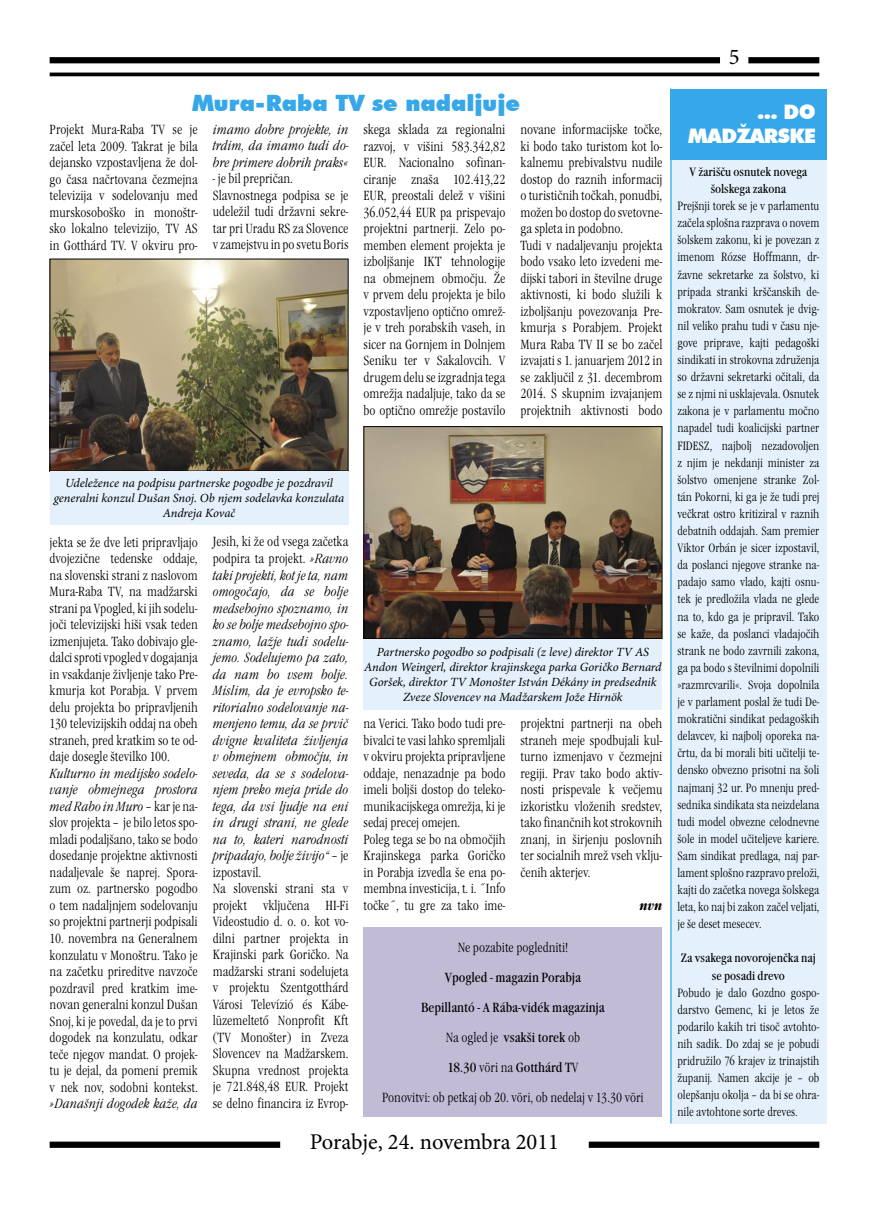
<style>
.page{position:relative;width:869px;height:1205px;background:#fff}
.page>*{position:absolute;margin:0;border:0;box-sizing:border-box;transform-origin:0 0}
.t1{font:22.5px "Minion Pro";letter-spacing:-.005em;color:#000}
.cím{font:900 22.5px "Futura BT";color:#36a7e9}
.cím-2{font:900 20px "Futura BT";letter-spacing:-.025em;color:#fff}
.ujszoveg{font:13.75px/16.5px "Garamond Itc TEE Ligh Cond";color:#000;text-align:justify}
.ujszoveg-2{font:13.75px/16.5px "Garamond Itc TEE Ligh Cond Ital";color:#000;text-align:justify}
.ujszoveg-3{font:condensed 13.75px "Garamond Itc TEE";color:#000}
.ujalairas{font:italic 700 condensed 13.75px "Garamond Itc TEE";color:#000}
.ujszoveg-4{font:12.5px/17.1px "Garamond Itc TEE Ligh Cond";color:#000;text-align:justify}
.szoveg{font:italic 12.5px/15px "Minion Pro";letter-spacing:-.005em;color:#000;text-align:center}
.ujszoveg-5{font:condensed 12.5px/17.1px "Garamond Itc TEE";color:#000;text-align:center}
.s1{font-family:"Garamond Itc TEE Ligh Cond Ital"}
.s2{font-family:"Garamond Itc TEE Ligh Cond"}
.s3{font-family:"Garamond Itc TEE";font-stretch:condensed}
.s4{font-family:"Garamond Itc TEE Ligh Cond";font-stretch:normal}
</style>
<div class="page">
<div style="left:50px;top:1141px;width:230px;height:7px;background:#000"></div>
<div style="left:588px;top:1141px;width:231px;height:7px;background:#000"></div>
<hr style="left:50px;top:73px;width:769px;height:3px;background:#000">
<div style="left:748px;top:57px;width:71px;height:6px;background:#000"></div>
<div style="left:50px;top:57px;width:669px;height:6px;background:#000"></div>
<div style="left:670px;top:89px;width:156px;height:1034px;background:#e4f0fb"></div>
<div style="left:670px;top:89px;width:156px;height:70px;background:#36a7e9"></div>
<hr style="left:670px;top:89px;width:1px;height:1034px;background:#36a7e9">
<img style="left:52px;top:261px;width:294px;height:208px">
<div style="left:50px;top:259px;width:298px;height:212px;border:1px solid #000"></div>
<div style="left:50px;top:471px;width:298px;height:53px;background:#e4f0fb"></div>
<div style="left:363px;top:927px;width:299px;height:189px;background:#c1bbd5"></div>
<img style="left:365px;top:428px;width:295px;height:209px">
<div style="left:363px;top:426px;width:299px;height:213px;border:1px solid #000"></div>
<div style="left:363px;top:639px;width:299px;height:71px;background:#e4f0fb"></div>
<p class="cím" style="left:192px;top:90px;width:329px">Mura-Raba TV se nadaljuje</p>
<p class="ujszoveg" style="left:50px;top:122px;width:149px">Projekt Mura-Raba TV se je začel leta 2009. Takrat je bila dejansko vzpostavljena že dol&shy;go časa načrtovana čezmejna televizija v sodelovanju med murskosoboško in monoštr&shy;sko lokalno televizijo, TV AS in Gotthárd TV. V okviru pro-</p>
<p class="ujszoveg-2" style="left:213px;top:122px;width:137px">imamo dobre projekte, in trdim, da imamo tudi do&shy;bre primere dobrih praks«</p>
<p class="ujszoveg" style="left:213px;top:171px;width:81px"><span class="s1">-</span> je bil prepričan.</p>
<p class="ujszoveg" style="left:213px;top:187px;width:137px">Slavnostnega podpisa se je udeležil tudi državni sekre&shy;tar pri Uradu RS za Slovence v zamejstvu in po svetu Boris</p>
<p class="ujszoveg" style="left:363px;top:122px;width:143px">skega sklada za regionalni razvoj, v višini 583.342,82<br>EUR. Nacionalno sofinan&shy;ciranje znaša 102.413,22<br>EUR, preostali delež v višini 36.052,44 EUR pa prispevajo projektni partnerji. Zelo po&shy;memben element projekta je izboljšanje IKT tehnologije na obmejnem območju. Že v prvem delu projekta je bilo vzpostavljeno optično omrež&shy;je v treh porabskih vaseh, in sicer na Gornjem in Dolnjem Seniku ter v Sakalovcih. V drugem delu se izgradnja tega omrežja nadaljuje, tako da se bo optično omrežje postavilo</p>
<p class="ujszoveg" style="left:520px;top:122px;width:143px">novane informacijske točke, ki bodo tako turistom kot lo&shy;kalnemu prebivalstvu nudile dostop do raznih informacij o turističnih točkah, ponudbi, možen bo dostop do svetovne&shy;ga spleta in podobno.</p>
<p class="ujszoveg" style="left:520px;top:237px;width:143px">Tudi v nadaljevanju projekta bodo vsako leto izvedeni me&shy;dijski tabori in številne druge aktivnosti, ki bodo služili k izboljšanju povezovanja Pre&shy;kmurja s Porabjem. Projekt Mura Raba TV II se bo začel izvajati s 1. januarjem 2012 in se zaključil z 31. decembrom 2014. S skupnim izvajanjem projektnih aktivnosti bodo</p>
<p class="szoveg" style="left:54px;top:476px;width:292px">Udeležence na podpisu partnerske pogodbe je pozdravil generalni konzul Dušan Snoj. Ob njem sodelavka konzulata<br>Andreja Kovač</p>
<p class="ujszoveg" style="left:50px;top:534px;width:149px">jekta se že dve leti pripravljajo dvojezične tedenske oddaje, na slovenski strani z naslovom Mura-Raba TV, na madžarski strani pa Vpogled, ki jih sodelu&shy;joči televizijski hiši vsak teden izmenjujeta. Tako dobivajo gle&shy;dalci sproti vpogled v dogajanja in vsakdanje življenje tako Pre&shy;kmurja kot Porabja. V prvem delu projekta bo pripravljenih 130 televizijskih oddaj na obeh straneh, pred kratkim so te od&shy;daje dosegle številko 100.</p>
<p class="ujszoveg" style="left:50px;top:765px;width:150px"><span class="s1">Kulturno in medijsko sodelo&shy;vanje obmejnega prostora med Rabo in Muro –</span> kar je na&shy;slov projekta – je bilo letos spo&shy;mladi podaljšano, tako se bodo dosedanje projektne aktivnosti nadaljevale še naprej. Spora&shy;zum oz. partnersko pogodbo o tem nadaljnjem sodelovanju so projektni partnerji podpisali</p>
<p class="ujszoveg" style="left:50px;top:930px;width:149px">10. novembra na Generalnem konzulatu v Monoštru. Tako je na začetku prireditve navzoče pozdravil pred kratkim ime&shy;novan generalni konzul Dušan Snoj, ki je povedal, da je to prvi dogodek na konzulatu, odkar teče njegov mandat. O projek&shy;tu je dejal, da pomeni premik v nek nov, sodobni kontekst. <span class="s1">»Današnji dogodek kaže, da</span></p>
<p class="ujszoveg-2" style="left:213px;top:534px;width:137px"><span class="s2">Jesih, ki že od vsega začetka podpira ta projekt.</span> »Ravno taki projekti, kot je ta, nam omogočajo, da se bolje medsebojno spoznamo, in ko se bolje medsebojno spo&shy;znamo, lažje tudi sodelu&shy;jemo. Sodelujemo pa zato, da nam bo vsem bolje.<br>Mislim, da je evropsko te&shy;ritorialno sodelovanje na&shy;menjeno temu, da se prvič dvigne kvaliteta življenja v obmejnem območju, in seveda, da se s sodelova&shy;njem preko meja pride do tega, da vsi ljudje na eni in drugi strani, ne glede na to, kateri narodnosti pripadajo, bolje živijo“ – <span class="s2">je izpostavil.</span></p>
<p class="ujszoveg" style="left:213px;top:880px;width:137px">Na slovenski strani sta v projekt vključena HI-Fi Videostudio d. o. o. kot vo&shy;dilni partner projekta in Krajinski park Goričko. Na madžarski strani sodelujeta v projektu Szentgotthárd Városi Televízió és Kábe&shy;lüzemeltető Nonprofit Kft (TV Monošter) in Zveza Slovencev na Madžarskem.<br>Skupna vrednost projekta je 721.848,48 EUR. Projekt se delno financira iz Evrop-</p>
<p class="szoveg" style="left:364px;top:645px;width:299px">Partnersko pogodbo so podpisali (z leve) direktor TV AS Andon Weingerl, direktor krajinskega parka Goričko Bernard Goršek, direktor TV Monošter István Dékány in predsednik Zveze Slovencev na Madžarskem Jože Hirnök</p>
<p class="ujszoveg" style="left:363px;top:716px;width:143px">na Verici. Tako bodo tudi pre&shy;bivalci te vasi lahko spremljali v okviru projekta pripravljene oddaje, nenazadnje pa bodo imeli boljši dostop do teleko&shy;munikacijskega omrežja, ki je sedaj precej omejen.</p>
<p class="ujszoveg" style="left:363px;top:831px;width:143px">Poleg tega se bo na območjih Krajinskega parka Goričko in Porabja izvedla še ena po&shy;membna investicija, t. i. ˝Info točke˝, tu gre za tako ime-</p>
<p class="ujszoveg" style="left:520px;top:716px;width:143px">projektni partnerji na obeh straneh meje spodbujali kul&shy;turno izmenjavo v čezmejni regiji. Prav tako bodo aktiv&shy;nosti prispevale k večjemu izkoristku vloženih sredstev, tako finančnih kot strokovnih znanj, in širjenju poslovnih ter socialnih mrež vseh vklju&shy;čenih akterjev.</p>
<p class="ujalairas" style="left:639px;top:897px;width:24px">nvn</p>
<p class="ujszoveg" style="left:457px;top:939px;width:112px">Ne pozabite pogledniti!</p>
<p class="ujszoveg-3" style="left:444px;top:969px;width:138px">Vpogled - magazin Porabja</p>
<p class="ujszoveg-3" style="left:421px;top:999px;width:185px">Bepillantó - A Rába-vidék magazinja</p>
<p class="ujszoveg" style="left:445px;top:1029px;width:136px">Na ogled je <span class="s3">vsakši torek</span> ob</p>
<p class="ujszoveg-3" style="left:447px;top:1059px;width:132px">18.30 <span class="s4">vöri na</span> Gotthárd T<span class="s4">V</span></p>
<p class="ujszoveg" style="left:382px;top:1089px;width:263px">Ponovitvi: ob petkaj ob 20. vöri, ob nedelaj v 13.30 vöri</p>
<h1 class="t1" style="left:310px;top:1128px;width:250px">Porabje, 24. novembra 2011</h1>
<h1 class="t1" style="left:728px;top:44px;width:12px">5</h1>
<p class="cím-2" style="left:757px;top:100px;width:60px">… DO</p>
<p class="cím-2" style="left:687px;top:124px;width:129px">MADŽARSKE</p>
<p class="ujszoveg-5" style="left:689px;top:163px;width:119px">V žarišču osnutek novega šolskega zakona</p>
<p class="ujszoveg-4" style="left:677px;top:197px;width:143px">Prejšnji torek se je v parlamentu začela splošna razprava o novem šolskem zakonu, ki je povezan z imenom Rózse Hoffmann, dr&shy;žavne sekretarke za šolstvo, ki pripada stranki krščanskih de&shy;mokratov. Sam osnutek je dvig&shy;nil veliko prahu tudi v času nje&shy;gove priprave, kajti pedagoški sindikati in strokovna združenja so državni sekretarki očitali, da se z njmi ni usklajevala. Osnutek zakona je v parlamentu močno napadel tudi koalicijski partner FIDESZ, najbolj nezadovoljen z njim je nekdanji minister za šolstvo omenjene stranke Zol&shy;tán Pokorni, ki ga je že tudi prej večkrat ostro kritiziral v raznih debatnih oddajah. Sam premier Viktor Orbán je sicer izpostavil, da poslanci njegove stranke na&shy;padajo samo vlado, kajti osnu&shy;tek je predložila vlada ne glede na to, kdo ga je pripravil. Tako se kaže, da poslanci vladajočih strank ne bodo zavrnili zakona, ga pa bodo s številnimi dopolnili »razmrcvarili«. Svoja dopolnila je v parlament poslal že tudi De&shy;mokratični sindikat pedagoških delavcev, ki najbolj oporeka na&shy;črtu, da bi morali biti učitelji te&shy;densko obvezno prisotni na šoli najmanj 32 ur. Po mnenju pred&shy;sednika sindikata sta neizdelana tudi model obvezne celodnevne šole in model učiteljeve kariere.<br>Sam sindikat predlaga, naj par&shy;lament splošno razpravo preloži, kajti do začetka novega šolskega leta, ko naj bi zakon začel veljati, je še deset mesecev.</p>
<p class="ujszoveg-5" style="left:680px;top:950px;width:136px">Za vsakega novorojenčka naj se posadi drevo</p>
<p class="ujszoveg-4" style="left:677px;top:984px;width:143px">Pobudo je dalo Gozdno gospo&shy;darstvo Gemenc, ki je letos že podarilo kakih tri tisoč avtohto&shy;nih sadik. Do zdaj se je pobudi pridružilo 76 krajev iz trinajstih županij. Namen akcije je – ob olepšanju okolja – da bi se ohra&shy;nile avtohtone sorte dreves.</p>
</div>
